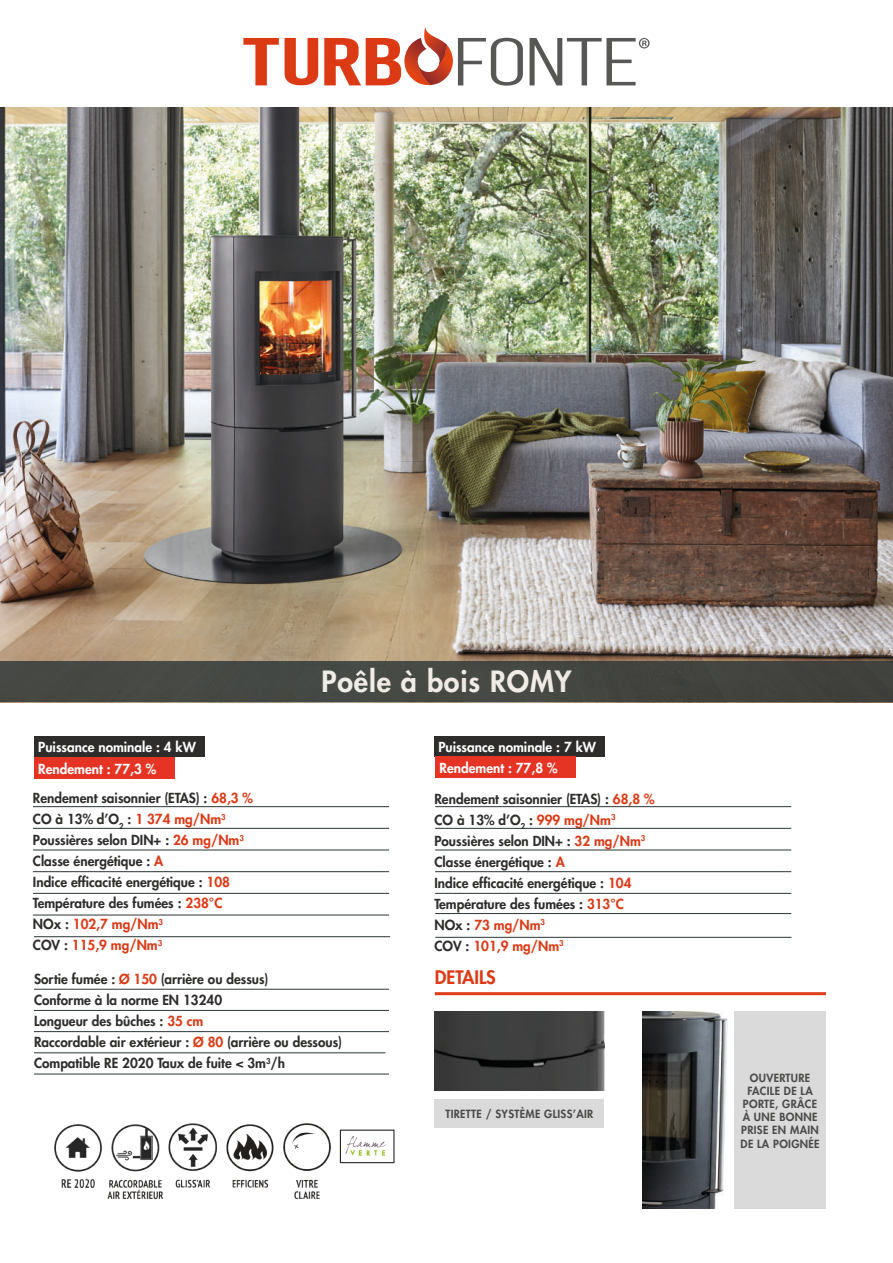
<style>
.page{position:relative;width:893px;height:1263px;background:#fff}
.page>*{position:absolute;margin:0;border:0;box-sizing:border-box;transform-origin:0 0}
.t1{font:800 28.5px "Futura LT";letter-spacing:.03em;color:#fff}
.t2{font:800 18.15px "Futura LT";color:#dd3b17}
.t3{font:800 13.5px/21px "Futura LT";color:#2e2d2c}
.t4{font:800 13.5px "Futura LT";color:#fff}
.t5{font:800 10.95px/13.2px "Futura LT";letter-spacing:.03em;color:#4b4b4a;text-align:center}
.s1{color:#dc3915}
</style>
<div class="page">
<img style="left:0;top:107px;width:893px;height:596px">
<div style="left:0;top:662px;width:893px;height:40px;background:#454843"></div>
<img style="left:643px;top:1011px;width:85px;height:198px">
<img style="left:435px;top:1011px;width:169px;height:80px">
<div style="left:734px;top:1011px;width:92px;height:198px;background:#dadada"></div>
<div style="left:435px;top:1099px;width:169px;height:29px;background:#dadada"></div>
<hr style="left:435px;top:992px;width:391px;height:3px;background:#df3c17">
<svg style="left:243px;top:38px;width:36px;height:47px"></svg>
<svg style="left:285px;top:38px;width:33px;height:47px"></svg>
<svg style="left:530px;top:38px;width:120px;height:47px"></svg>
<svg style="left:324px;top:27px;width:199px;height:59px"></svg>
<div style="left:34px;top:736px;width:171px;height:21px;background:#2e2d2c"></div>
<div style="left:434px;top:736px;width:171px;height:21px;background:#2e2d2c"></div>
<div style="left:34px;top:757px;width:140px;height:21px;background:#e63424"></div>
<div style="left:435px;top:757px;width:141px;height:21px;background:#e63424"></div>
<hr style="left:34px;top:1010px;width:355px;height:1px;background:#2b3537">
<hr style="left:34px;top:1031px;width:355px;height:1px;background:#2b3537">
<hr style="left:34px;top:1052px;width:351px;height:1px;background:#2b3537">
<hr style="left:34px;top:1074px;width:355px;height:1px;background:#2b3537">
<hr style="left:34px;top:989px;width:355px;height:1px;background:#2b3537">
<hr style="left:33px;top:850px;width:356px;height:1px;background:#2b3537">
<hr style="left:435px;top:850px;width:356px;height:1px;background:#2b3537">
<hr style="left:33px;top:828px;width:356px;height:1px;background:#2b3537">
<hr style="left:33px;top:806px;width:356px;height:1px;background:#2b3537">
<hr style="left:435px;top:828px;width:356px;height:1px;background:#2b3537">
<hr style="left:435px;top:806px;width:356px;height:1px;background:#2b3537">
<hr style="left:33px;top:871px;width:356px;height:1px;background:#2b3537">
<hr style="left:435px;top:871px;width:356px;height:1px;background:#2b3537">
<hr style="left:33px;top:893px;width:356px;height:1px;background:#2b3537">
<hr style="left:435px;top:893px;width:356px;height:1px;background:#2b3537">
<hr style="left:435px;top:913px;width:356px;height:1px;background:#2b3537">
<hr style="left:33px;top:915px;width:356px;height:1px;background:#2b3537">
<img style="left:169px;top:1123px;width:48px;height:65px">
<img style="left:54px;top:1124px;width:48px;height:64px">
<img style="left:108px;top:1124px;width:56px;height:76px">
<img style="left:226px;top:1124px;width:48px;height:64px">
<img style="left:283px;top:1123px;width:48px;height:75px">
<hr style="left:34px;top:936px;width:356px;height:1px;background:#2b3537">
<hr style="left:435px;top:937px;width:356px;height:1px;background:#2b3537">
<img style="left:345px;top:1136px;width:42px;height:20px">
<div style="left:340px;top:1129px;width:54px;height:34px;border:1px solid #1d1d1b"></div>
<h1 class="t1" style="left:322px;top:662px;width:251px">Poêle à bois ROMY</h1>
<p class="t4" style="left:38px;top:738px;width:159px">Puissance nominale : 4 kW</p>
<p class="t4" style="left:438px;top:738px;width:159px">Puissance nominale : 7 kW</p>
<p class="t4" style="left:38px;top:760px;width:119px">Rendement : 77,3 %</p>
<p class="t4" style="left:440px;top:759px;width:119px">Rendement : 77,8 %</p>
<p class="t3" style="left:33px;top:787px;width:222px">Rendement saisonnier (ETAS) : <span class="s1">68,3 %<br></span>CO à 13% d’O<sub>2</sub> : <span class="s1">1 374 mg/Nm</span><sup>3<br></sup>Poussières selon DIN+ : <span class="s1">26 mg/Nm</span><sup>3<br></sup>Classe énergétique : <span class="s1">A<br></span>Indice efficacité energétique : <span class="s1">108<br></span>Température des fumées : <span class="s1">238°C<br></span>NOx : <span class="s1">102,7 mg/Nm</span><sup>3<br></sup>COV : <span class="s1">115,9 mg/Nm</span><sup>3</sup></p>
<p class="t3" style="left:434px;top:788px;width:222px">Rendement saisonnier (ETAS) : <span class="s1">68,8 %<br></span>CO à 13% d’O<sub>2</sub> : <span class="s1">999 mg/Nm</span><sup>3<br></sup>Poussières selon DIN+ : <span class="s1">32 mg/Nm</span><sup>3<br></sup>Classe énergétique : <span class="s1">A<br></span>Indice efficacité energétique : <span class="s1">104<br></span>Température des fumées : <span class="s1">313°C<br></span>NOx : <span class="s1">73 mg/Nm</span><sup>3<br></sup>COV : <span class="s1">101,9 mg/Nm</span><sup>3</sup></p>
<p class="t3" style="left:34px;top:968px;width:309px">Sortie fumée : <span class="s1">Ø 150</span> (arrière ou dessus)<br>Conforme à la norme EN 13240<br>Longueur des bûches : <span class="s1">35 cm<br></span>Raccordable air extérieur : <span class="s1">Ø 80</span> (arrière ou dessous)<br>Compatible RE 2020 Taux de fuite &lt; 3m<sup>3</sup>/h</p>
<h2 class="t2" style="left:435px;top:965px;width:63px">DETAILS</h2>
<p class="t5" style="left:445px;top:1107px;width:150px">TIRETTE / SYSTÈME GLISS’AIR</p>
<p class="t5" style="left:740px;top:1071px;width:81px">OUVERTURE<br>FACILE DE LA<br>PORTE, GRÂCE<br>À UNE BONNE<br>PRISE EN MAIN<br>DE LA POIGNÉE</p>
</div>
